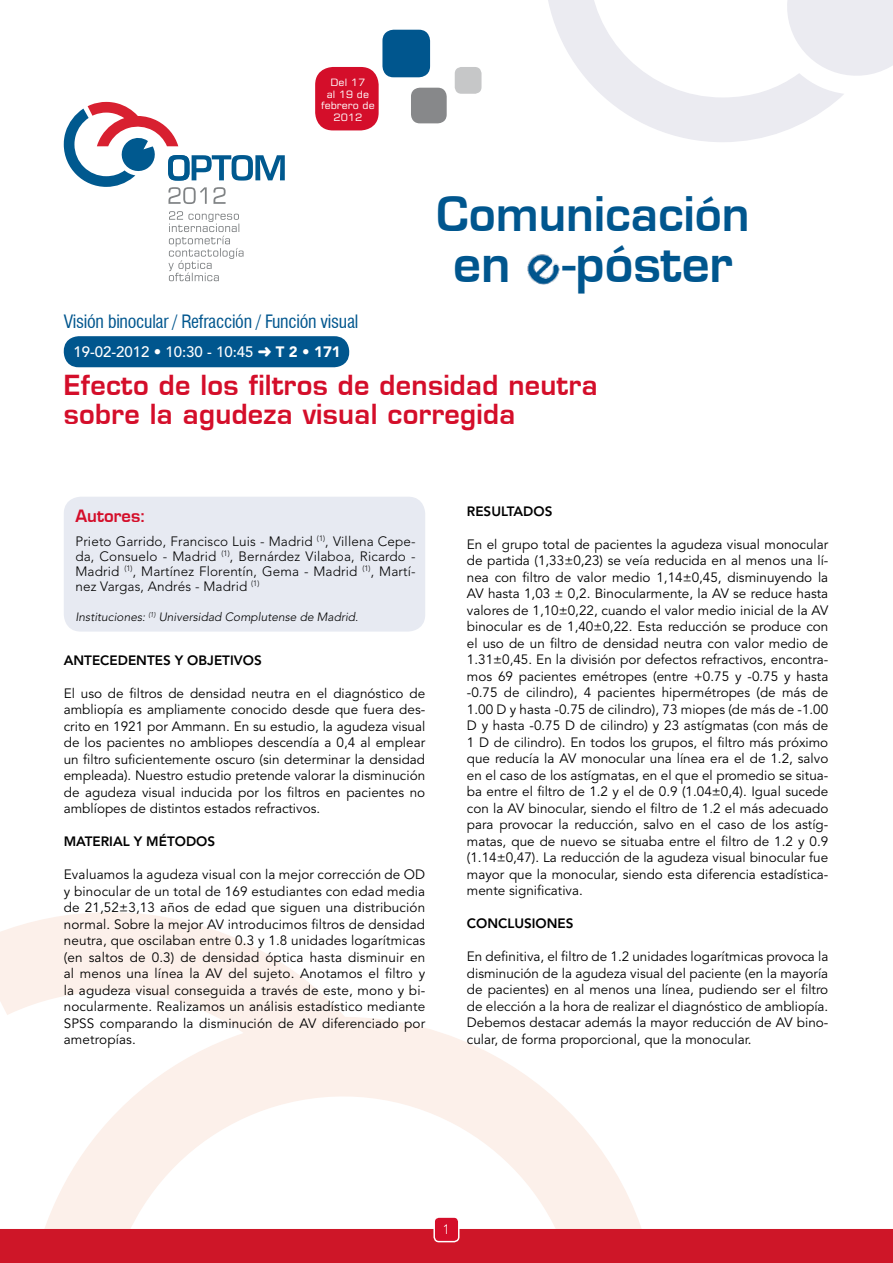
<style>
.page{position:relative;width:893px;height:1263px;background:#fff}
.page>*{position:absolute;margin:0;border:0;box-sizing:border-box;transform-origin:0 0}
.t1{font:49.2px "Square 721 Dm Normal";color:#00568e}
.t2{font:46.5px "Square 721 Dm Normal";color:#00568e}
.t3{font:27px/28.5px "Square 721 Dm Normal";letter-spacing:.01em;color:#d40e2a}
.t4{font:condensed 18px "Swiss 721 BT";letter-spacing:-.015em;color:#00568e}
.t5{font:16.65px "Square 721 Dm Normal";color:#d40e2a}
.t6{font:500 15px "Avenir";color:#fff}
.t7{font:13.5px/16.5px "Avenir";color:#000;text-align:justify}
.t8{font:300 13.5px/15px "Avenir";letter-spacing:.01em;color:#000;text-align:justify}
.t9{font:800 13.5px "Avenir";color:#000}
.t10{font:300 13.5px "Avenir";color:#fff}
.t11{font:italic 300 12px "Avenir";color:#000}
.t12{font:10.2px/11.7px "Square 721";color:#fff;text-align:center;scale:1.05 1}
.s1{font-weight:900}
</style>
<div class="page">
<svg style="left:548px;top:0;width:345px;height:142px"></svg>
<svg style="left:0;top:912px;width:642px;height:317px"></svg>
<div style="left:0;top:1229px;width:893px;height:34px;background:#ce1628"></div>
<svg style="left:64px;top:102px;width:221px;height:102px"></svg>
<svg style="left:168px;top:211px;width:76px;height:70px"></svg>
<div style="left:64px;top:497px;width:361px;height:135px;background:#e7eaf2;border-radius:17px"></div>
<div style="left:64px;top:336px;width:285px;height:31px;background:#00568e;border-radius:15px"></div>
<div style="left:315px;top:67px;width:64px;height:63px;background:#d40e2a;border-radius:18px"></div>
<div style="left:382px;top:30px;width:48px;height:47px;background:#00568e;border-radius:11px"></div>
<div style="left:411px;top:88px;width:36px;height:35px;background:#87888a;border-radius:9px"></div>
<div style="left:455px;top:67px;width:26px;height:27px;background:#c6c7c8;border-radius:7px"></div>
<div style="left:434px;top:1217px;width:25px;height:24px;background:#d40e2a;border-radius:5px"></div>
<div style="left:433px;top:1216px;width:26px;height:26px;border:1px solid #fff;border-radius:5px"></div>
<img style="left:527px;top:254px;width:33px;height:31px">
<p class="t12" style="left:321px;top:76px;width:53px">Del 17<br>al 19 de febrero de<br>2012</p>
<h3 class="t4" style="left:64px;top:311px;width:296px">Visión binocular / Refracción / Función visual</h3>
<p class="t6" style="left:73px;top:343px;width:269px">19-02-2012 • 10:30 - 10:45 ➜ <span class="s1">T 2 • 171</span></p>
<h2 class="t2" style="left:436px;top:185px;width:315px">Comunicación</h2>
<h1 class="t1" style="left:453px;top:233px;width:281px">en -póster</h1>
<h3 class="t3" style="left:64px;top:370px;width:535px">Efecto de los filtros de densidad neutra sobre la agudeza visual corregida</h3>
<p class="t5" style="left:75px;top:505px;width:72px">Autores:</p>
<p class="t8" style="left:75px;top:533px;width:342px">Prieto Garrido, Francisco Luis - Madrid <sup>(1)</sup>, Villena Cepe&shy;da, Consuelo - Madrid <sup>(1)</sup>, Bernárdez Vilaboa, Ricardo - Madrid <sup>(1)</sup>, Martínez Florentín, Gema - Madrid <sup>(1)</sup>, Martí&shy;nez Vargas, Andrés - Madrid <sup>(1)</sup></p>
<p class="t11" style="left:75px;top:609px;width:284px">Instituciones: <sup>(1)</sup> Universidad Complutense de Madrid.</p>
<p class="t9" style="left:64px;top:652px;width:199px">ANTECEDENTES Y OBJETIVOS</p>
<p class="t7" style="left:64px;top:685px;width:363px">El uso de filtros de densidad neutra en el diagnóstico de ambliopía es ampliamente conocido desde que fuera des&shy;crito en 1921 por Ammann. En su estudio, la agudeza visual de los pacientes no ambliopes descendía a 0,4 al emplear un filtro suficientemente oscuro (sin determinar la densidad empleada). Nuestro estudio pretende valorar la disminución de agudeza visual inducida por los filtros en pacientes no amblíopes de distintos estados refractivos.</p>
<p class="t9" style="left:64px;top:833px;width:153px">MATERIAL Y M ÉTODOS</p>
<p class="t7" style="left:64px;top:866px;width:363px">Evaluamos la agudeza visual con la mejor corrección de OD y binocular de un total de 169 estudiantes con edad media de 21,52±3,13 años de edad que siguen una distribución normal. Sobre la mejor AV introducimos filtros de densidad neutra, que oscilaban entre 0.3 y 1.8 unidades logarítmicas (en saltos de 0.3) de densidad óptica hasta disminuir en al menos una línea la AV del sujeto. Anotamos el filtro y la agudeza visual conseguida a través de este, mono y bi&shy;nocularmente. Realizamos un análisis estadístico mediante SPSS comparando la disminución de AV diferenciado por ametropías.</p>
<p class="t9" style="left:467px;top:503px;width:87px">RESULTADOS</p>
<p class="t7" style="left:467px;top:536px;width:363px">En el grupo total de pacientes la agudeza visual monocular de partida (1,33±0,23) se veía reducida en al menos una lí&shy;nea con filtro de valor medio 1,14±0,45, disminuyendo la AV hasta 1,03 ± 0,2. Binocularmente, la AV se reduce hasta valores de 1,10±0,22, cuando el valor medio inicial de la AV binocular es de 1,40±0,22. Esta reducción se produce con el uso de un filtro de densidad neutra con valor medio de 1.31±0,45. En la división por defectos refractivos, encontra&shy;mos 69 pacientes emétropes (entre +0.75 y -0.75 y hasta -0.75 de cilindro), 4 pacientes hipermétropes (de más de 1.00 D y hasta -0.75 de cilindro), 73 miopes (de más de -1.00<br>D y hasta -0.75 D de cilindro) y 23 astígmatas (con más de 1 D de cilindro). En todos los grupos, el filtro más próximo que reducía la AV monocular una línea era el de 1.2, salvo en el caso de los astígmatas, en el que el promedio se situa&shy;ba entre el filtro de 1.2 y el de 0.9 (1.04±0,4). Igual sucede con la AV binocular, siendo el filtro de 1.2 el más adecuado para provocar la reducción, salvo en el caso de los astíg&shy;matas, que de nuevo se situaba entre el filtro de 1.2 y 0.9 (1.14±0,47). La reducción de la agudeza visual binocular fue mayor que la monocular, siendo esta diferencia estadística&shy;mente significativa.</p>
<p class="t9" style="left:467px;top:916px;width:108px">CONCLUSIONES</p>
<p class="t7" style="left:467px;top:949px;width:363px">En definitiva, el filtro de 1.2 unidades logarítmicas provoca la disminución de la agudeza visual del paciente (en la mayoría de pacientes) en al menos una línea, pudiendo ser el filtro de elección a la hora de realizar el diagnóstico de ambliopía.<br>Debemos destacar además la mayor reducción de AV bino&shy;cular, de forma proporcional, que la monocular.</p>
<p class="t10" style="left:443px;top:1222px;width:9px">1</p>
</div>
